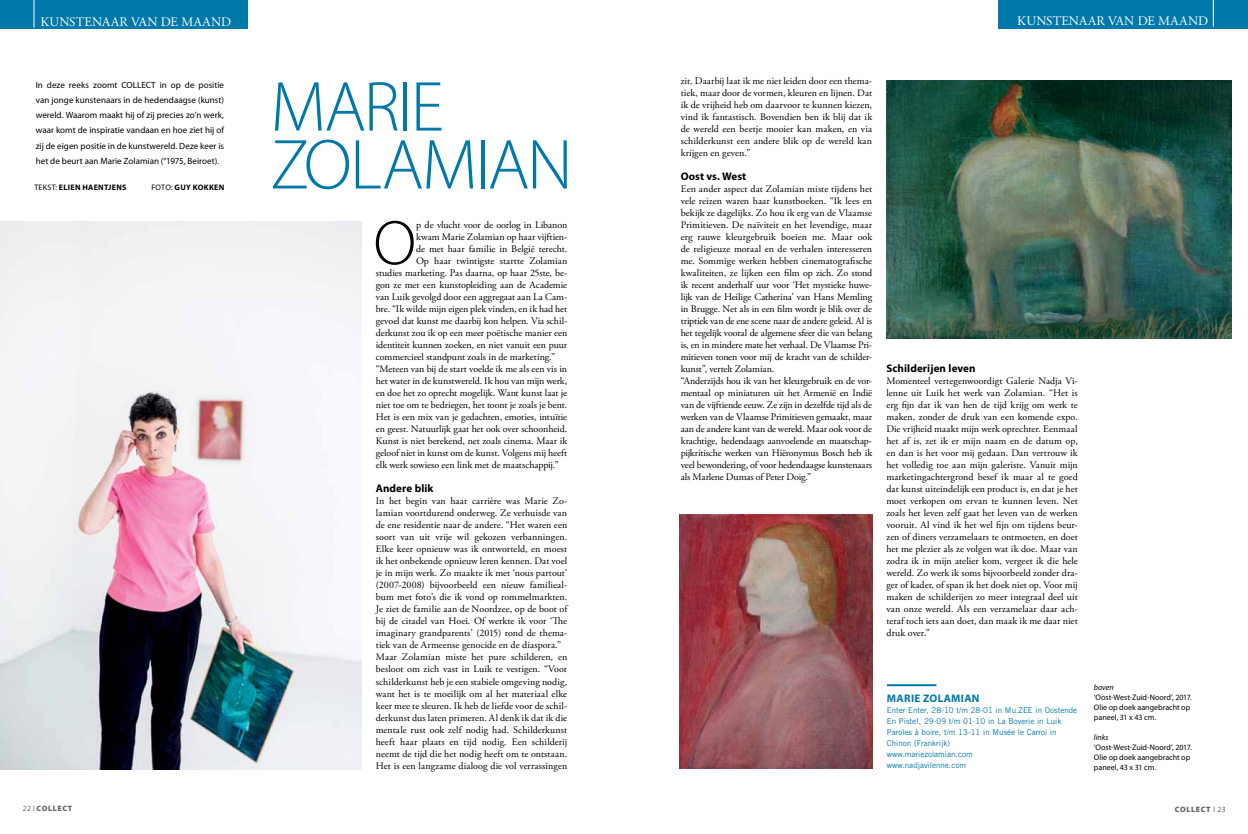
<style>
.page{position:relative;width:1248px;height:834px;background:#fff}
.page>*{position:absolute;margin:0;border:0;box-sizing:border-box;transform-origin:0 0}
.t1{font:300 71.4px "Myriad Pro";letter-spacing:-.03em;color:#0078a9}
.t2{font:300 63.4px "Myriad Pro";color:#000}
.t3{font:13px "Adobe Garamond Pro";letter-spacing:.025em;color:#fff}
.t4{font:700 11px "Myriad Pro";letter-spacing:.01em;color:#000}
.t5{font:700 11px "Myriad Pro";letter-spacing:.03em;color:#0078a9}
.t6{font:10px/12px "Adobe Garamond Pro";color:#000;text-align:justify}
.t7{font:9px/15px "Myriad Pro";letter-spacing:.005em;color:#000;text-align:justify}
.t8{font:8px/11px "Trade Gothic LT Std";color:#0078a9}
.t9{font:8px/10px "Myriad Pro";color:#000}
.t10{font:700 8px "Myriad Pro";letter-spacing:.035em;color:#000}
.t11{font:italic 8px "Myriad Pro";letter-spacing:-.005em;color:#000}
.t12{font:900 7.8px "Myriad Pro";letter-spacing:.08em;color:#636466}
.s1{font-weight:400}
.s2{font-weight:300;color:#000}
</style>
<div class="page">
<img style="left:0;top:221px;width:361px;height:548px">
<hr style="left:886px;top:684px;width:50px;height:2px;background:#0078a9">
<div style="left:998px;top:0;width:249px;height:29px;background:#0078a9"></div>
<svg style="left:1212px;top:0;width:1px;height:27px"></svg>
<div style="left:0;top:0;width:247px;height:29px;background:#0078a9"></div>
<svg style="left:34px;top:0;width:1px;height:28px"></svg>
<img style="left:886px;top:81px;width:344px;height:257px">
<img style="left:679px;top:514px;width:193px;height:254px">
<h3 class="t3" style="left:40px;top:14px;width:54px">kunstenaa</h3>
<h3 class="t3" style="left:119px;top:14px;width:22px">r van</h3>
<h3 class="t3" style="left:161px;top:14px;width:32px">de maand</h3>
<h3 class="t3" style="left:1017px;top:13px;width:54px">kunstenaa</h3>
<h3 class="t3" style="left:1096px;top:13px;width:22px">r van</h3>
<h3 class="t3" style="left:1137px;top:13px;width:32px">de maand</h3>
<p class="t7" style="left:36px;top:78px;width:190px">In deze reeks zoomt COLLECT in op de positie van jonge kunstenaars in de hedendaagse (kunst) wereld. Waarom maakt hij of zij precies zo’n werk, waar komt de inspiratie vandaan en hoe ziet hij of zij de eigen positie in de kunstwereld. Deze keer is het de beurt aan Marie Zolamian (°1975, Beiroet).</p>
<p class="t10" style="left:34px;top:182px;width:93px"><span class="s1">tekst:</span> Elien Haentjens</p>
<p class="t10" style="left:152px;top:182px;width:73px"><span class="s1">FOTO:</span> GUY KOKKEN</p>
<p class="t12" style="left:23px;top:804px;width:51px"><span class="s2">22 L</span> COLLECT</p>
<h1 class="t1" style="left:270px;top:67px;width:175px">MARIE</h1>
<h1 class="t1" style="left:270px;top:125px;width:304px">ZOLAMIAN</h1>
<h2 class="t2" style="left:373px;top:208px;width:39px">O</h2>
<p class="t6" style="left:416px;top:219px;width:153px">p de vlucht voor de oorlog in Libanon</p>
<p class="t6" style="left:416px;top:231px;width:153px">kwam Marie Zolamian op haar vijftien-</p>
<p class="t6" style="left:416px;top:243px;width:153px">de met haar familie in België terecht.</p>
<p class="t6" style="left:416px;top:255px;width:153px">Op haar twintigste startte Zolamian</p>
<p class="t6" style="left:376px;top:267px;width:193px">studies marketing. Pas daarna, op haar 25ste, be-</p>
<p class="t6" style="left:376px;top:279px;width:193px">gon ze met een kunstopleiding aan de Academie</p>
<p class="t6" style="left:376px;top:291px;width:193px">van Luik gevolgd door een aggregaat aan La Cam-</p>
<p class="t6" style="left:376px;top:303px;width:193px">bre. “Ik wilde mijn eigen plek vinden, en ik had het</p>
<p class="t6" style="left:376px;top:315px;width:193px">gevoel dat kunst me daarbij kon helpen. Via schil-</p>
<p class="t6" style="left:376px;top:327px;width:193px">derkunst zou ik op een meer poëtische manier een</p>
<p class="t6" style="left:376px;top:339px;width:193px">identiteit kunnen zoeken, en niet vanuit een puur</p>
<p class="t6" style="left:376px;top:351px;width:181px">commercieel standpunt zoals in de marketing.”</p>
<p class="t6" style="left:376px;top:363px;width:193px">“Meteen van bij de start voelde ik me als een vis in</p>
<p class="t6" style="left:376px;top:375px;width:193px">het water in de kunstwereld. Ik hou van mijn werk,</p>
<p class="t6" style="left:376px;top:387px;width:193px">en doe het zo oprecht mogelijk. Want kunst laat je</p>
<p class="t6" style="left:376px;top:399px;width:193px">niet toe om te bedriegen, het toont je zoals je bent.</p>
<p class="t6" style="left:376px;top:411px;width:193px">Het is een mix van je gedachten, emoties, intuïtie</p>
<p class="t6" style="left:376px;top:423px;width:193px">en geest. Natuurlijk gaat het ook over schoonheid.</p>
<p class="t6" style="left:376px;top:435px;width:193px">Kunst is niet berekend, net zoals cinema. Maar ik</p>
<p class="t6" style="left:376px;top:447px;width:193px">geloof niet in kunst om de kunst. Volgens mij heeft</p>
<p class="t6" style="left:376px;top:459px;width:184px">elk werk sowieso een link met de maatschappij.”</p>
<p class="t4" style="left:376px;top:482px;width:59px">Andere blik</p>
<p class="t6" style="left:376px;top:495px;width:193px;text-align:left">In het begin van haar carrière was Marie Zo&shy;lamian voortdurend onderweg. Ze verhuisde van de ene residentie naar de andere. “Het waren een soort van uit vrije wil gekozen verbanningen.<br>Elke keer opnieuw was ik ontworteld, en moest ik het onbekende opnieuw leren kennen. Dat voel je in mijn werk. Zo maakte ik met ‘nous partout’ (2007-2008) bijvoorbeeld een nieuw familieal&shy;bum met foto’s die ik vond op rommelmarkten.<br>Je ziet de familie aan de Noordzee, op de boot of bij de citadel van Hoei. Of werkte ik voor ‘The imaginary grandparents’ (2015) rond de thema&shy;tiek van de Armeense genocide en de diaspora.” Maar Zolamian miste het pure schilderen, en besloot om zich vast in Luik te vestigen. “Voor schilderkunst heb je een stabiele omgeving nodig, want het is te moeilijk om al het materiaal elke keer mee te sleuren. Ik heb de liefde voor de schil&shy;derkunst dus laten primeren. Al denk ik dat ik die mentale rust ook zelf nodig had. Schilderkunst heeft haar plaats en tijd nodig. Een schilderij neemt de tijd die het nodig heeft om te ontstaan.<br>Het is een langzame dialoog die vol verrassingen</p>
<p class="t6" style="left:680px;top:75px;width:193px">zit. Daarbij laat ik me niet leiden door een thema&shy;tiek, maar door de vormen, kleuren en lijnen. Dat ik de vrijheid heb om daarvoor te kunnen kiezen, vind ik fantastisch. Bovendien ben ik blij dat ik de wereld een beetje mooier kan maken, en via schilderkunst een andere blik op de wereld kan krijgen en geven.”</p>
<p class="t4" style="left:680px;top:170px;width:67px">Oost vs. West</p>
<p class="t6" style="left:680px;top:183px;width:193px;text-align:left">Een ander aspect dat Zolamian miste tijdens het vele reizen waren haar kunstboeken. “Ik lees en bekijk ze dagelijks. Zo hou ik erg van de Vlaamse Primitieven. De naïviteit en het levendige, maar erg rauwe kleurgebruik boeien me. Maar ook de religieuze moraal en de verhalen interesseren me. Sommige werken hebben cinematografische kwaliteiten, ze lijken een film op zich. Zo stond ik recent anderhalf uur voor ‘Het mystieke huwe&shy;lijk van de Heilige Catherina’ van Hans Memling in Brugge. Net als in een film wordt je blik over de triptiek van de ene scene naar de andere geleid. Al is het tegelijk vooral de algemene sfeer die van belang is, en in mindere mate het verhaal. De Vlaamse Pri&shy;mitieven tonen voor mij de kracht van de schilder&shy;kunst”, vertelt Zolamian.<br>“Anderzijds hou ik van het kleurgebruik en de vor&shy;mentaal op miniaturen uit het Armenië en Indië van de vijftiende eeuw. Ze zijn in dezelfde tijd als de werken van de Vlaamse Primitieven gemaakt, maar aan de andere kant van de wereld. Maar ook voor de krachtige, hedendaags aanvoelende en maatschap&shy;pijkritische werken van Hiëronymus Bosch heb ik veel bewondering, of voor hedendaagse kunstenaars als Marlene Dumas of Peter Doig.”</p>
<p class="t4" style="left:886px;top:362px;width:91px">Schilderijen leven</p>
<p class="t6" style="left:886px;top:375px;width:193px">Momenteel vertegenwoordigt Galerie Nadja Vi&shy;lenne uit Luik het werk van Zolamian. “Het is erg fijn dat ik van hen de tijd krijg om werk te maken, zonder de druk van een komende expo.<br>Die vrijheid maakt mijn werk oprechter. Eenmaal het af is, zet ik er mijn naam en de datum op, en dan is het voor mij gedaan. Dan vertrouw ik het volledig toe aan mijn galeriste. Vanuit mijn marketingachtergrond besef ik maar al te goed dat kunst uiteindelijk een product is, en dat je het moet verkopen om ervan te kunnen leven. Net zoals het leven zelf gaat het leven van de werken vooruit. Al vind ik het wel fijn om tijdens beur&shy;zen of diners verzamelaars te ontmoeten, en doet het me plezier als ze volgen wat ik doe. Maar van zodra ik in mijn atelier kom, vergeet ik die hele wereld. Zo werk ik soms bijvoorbeeld zonder dra&shy;ger of kader, of span ik het doek niet op. Voor mij maken de schilderijen zo meer integraal deel uit van onze wereld. Als een verzamelaar daar ach&shy;teraf toch iets aan doet, dan maak ik me daar niet druk over.”</p>
<p class="t5" style="left:886px;top:691px;width:94px">Marie Zolamian</p>
<p class="t8" style="left:886px;top:704px;width:192px">Enter Enter, 28-10 t/m 28-01 in Mu.ZEE in Oostende En Piste!, 29-09 t/m 01-10 in La Boverie in Luik Paroles à boire, t/m 13-11 in Musée le Carroi in Chinon (Frankrijk)<br>www.mariezolamian.com<br>www.nadjavilenne.com</p>
<p class="t11" style="left:1093px;top:682px;width:21px">boven</p>
<p class="t9" style="left:1093px;top:692px;width:99px">‘Oost-West-Zuid-Noord’, 2017.<br>Olie op doek aangebracht op paneel, 31 x 43 cm.</p>
<p class="t11" style="left:1093px;top:732px;width:16px">links</p>
<p class="t9" style="left:1093px;top:742px;width:99px">‘Oost-West-Zuid-Noord’, 2017.<br>Olie op doek aangebracht op paneel, 43 x 31 cm.</p>
<p class="t12" style="left:1174px;top:805px;width:52px">COLLECT <span class="s2">L 23</span></p>
</div>
